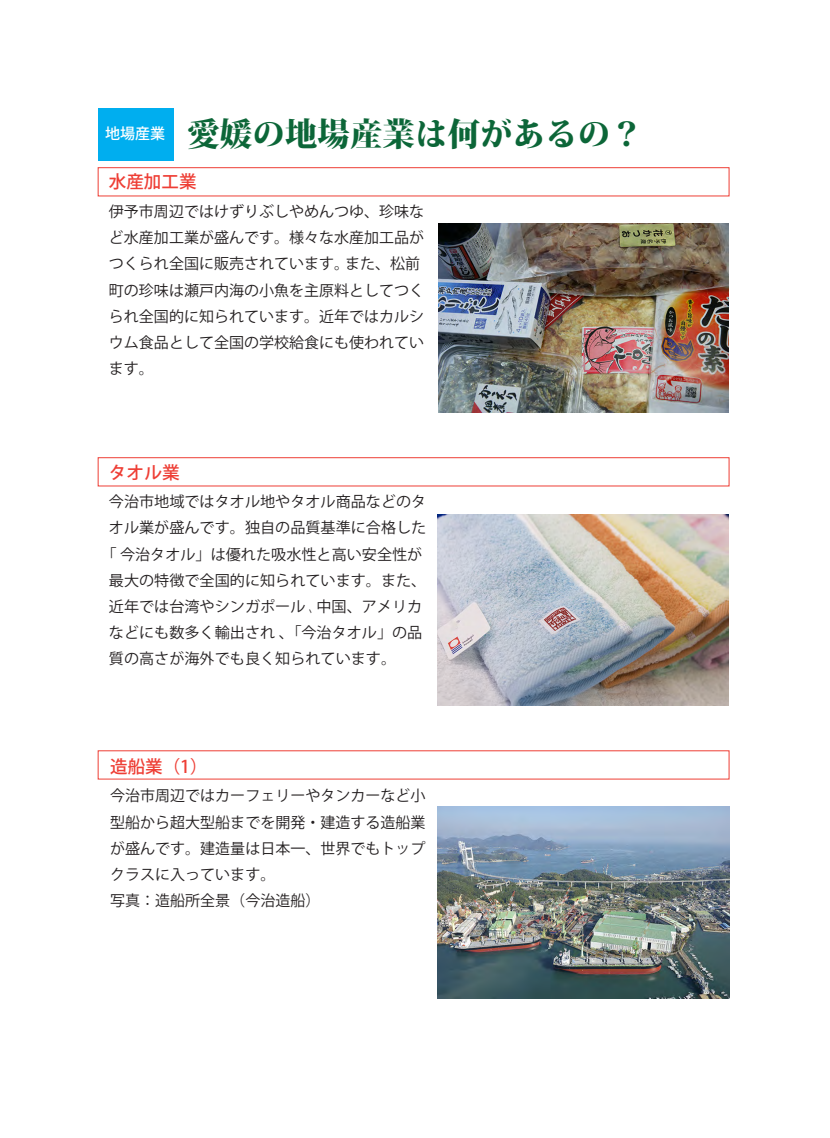
<style>
.page{position:relative;width:830px;height:1138px;background:#fff}
.page>*{position:absolute;margin:0;border:0;box-sizing:border-box;transform-origin:0 0}
.t1{font:800 32.5px "Koz Min Pro";color:#0c6638}
.t2{font:500 17.5px "Koz Go Pr 6 N";color:#ee3e35}
.t3{font:15px/26.2px "Koz Go Pr 6 N";color:#231f20}
.t4{font:500 15px "Koz Go Pr 6 N";color:#fff}
</style>
<div class="page">
<div style="left:98px;top:457px;width:631px;height:29px;background:#fff;border:1px solid #ee3e35"></div>
<div style="left:98px;top:167px;width:631px;height:29px;background:#fff;border:1px solid #ee3e35"></div>
<div style="left:98px;top:108px;width:75px;height:52px;background:#00aeef"></div>
<img style="left:438px;top:223px;width:290px;height:189px">
<img style="left:437px;top:515px;width:291px;height:190px">
<img style="left:437px;top:806px;width:292px;height:192px">
<h1 class="t1" style="left:187px;top:109px;width:456px">愛媛の地場産業は何があるの？</h1>
<p class="t2" style="left:109px;top:172px;width:89px">水産加工業</p>
<p class="t3" style="left:109px;top:198px;width:317px">伊予市周辺ではけずりぶしやめんつゆ、珍味など水産加工業が盛んです。様々な水産加工品がつくられ全国に販売されています。また、松前町の珍味は瀬戸内海の小魚を主原料としてつくられ全国的に知られています。近年ではカルシウム食品として全国の学校給食にも使われています。</p>
<p class="t4" style="left:105px;top:125px;width:61px">地場産業</p>
<p class="t2" style="left:109px;top:462px;width:72px">タオル業</p>
<p class="t3" style="left:109px;top:489px;width:319px">今治市地域ではタオル地やタオル商品などのタ</p>
<p class="t3" style="left:109px;top:515px;width:319px">オル業が盛んです。独自の品質基準に合格した</p>
<p class="t3" style="left:101px;top:541px;width:322px">「 今治タオル」は優れた吸水性と高い安全性が</p>
<p class="t3" style="left:109px;top:567px;width:319px">最大の特徴で全国的に知られています。また、</p>
<p class="t3" style="left:109px;top:593px;width:315px">近年では台湾やシンガポール 、中国、アメリカ</p>
<p class="t3" style="left:109px;top:619px;width:315px">などにも数多く輸出され 、「今治タオル」の品</p>
<p class="t3" style="left:109px;top:646px;width:288px">質の高さが海外でも良く知られています。</p>
<p class="t2" style="left:110px;top:756px;width:99px">造船業（1）</p>
<p class="t3" style="left:110px;top:783px;width:317px">今治市周辺ではカーフェリーやタンカーなど小型船から超大型船までを開発・建造する造船業が盛んです。建造量は日本一、世界でもトップクラスに入っています。<br>写真：造船所全景（今治造船）</p>
</div>
